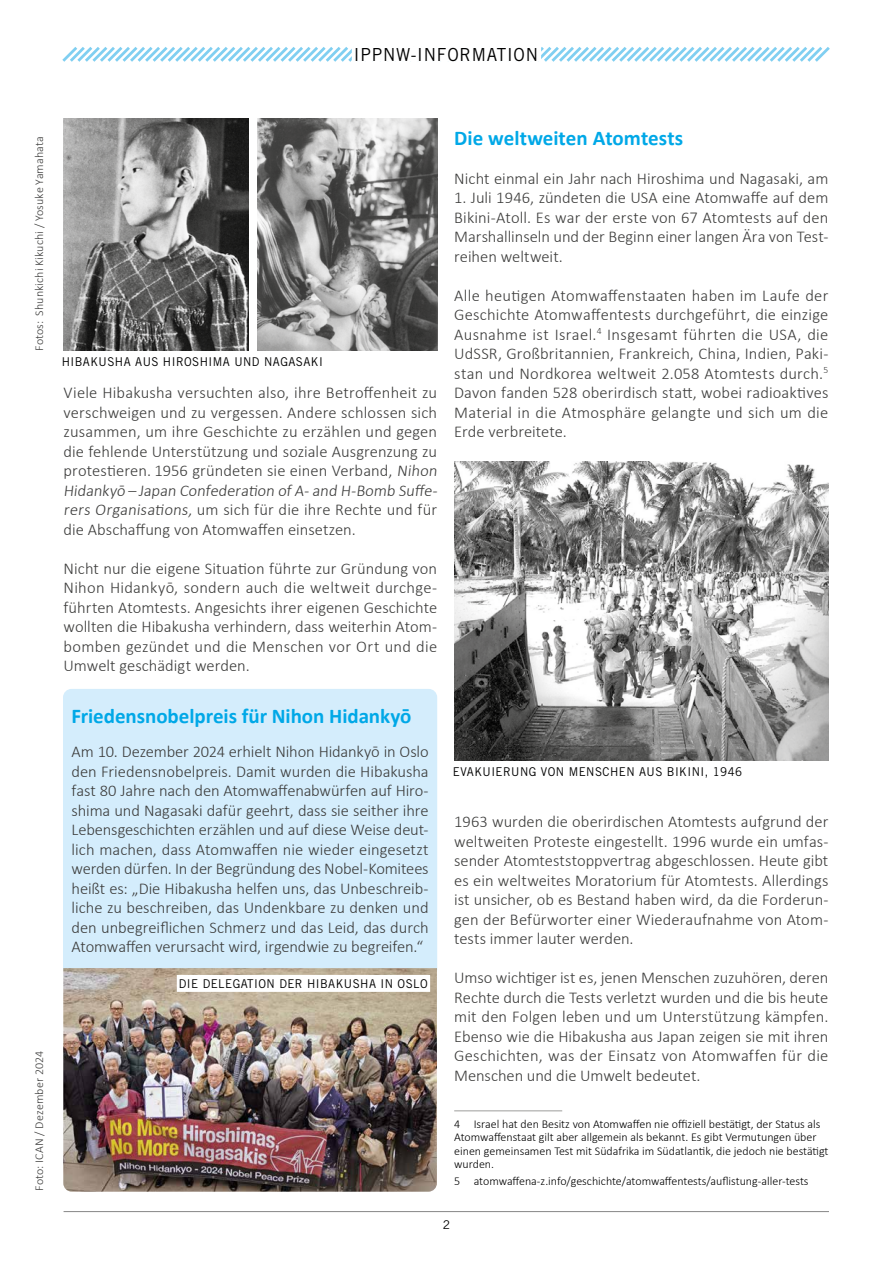
<style>
.page{position:relative;width:893px;height:1263px;background:#fff}
.page>*{position:absolute;margin:0;border:0;box-sizing:border-box;transform-origin:0 0}
.t1{font:700 21px "Calibri";color:#00a8e7}
.t2{font:18px "Trade Gothic LT Std";letter-spacing:.05em;color:#000;scale:.95 1}
.t3{font:300 16.5px/19.5px "Calibri";letter-spacing:.005em;color:#3c3c3b;text-align:justify}
.t4{font:12.15px "Trade Gothic LT Std";letter-spacing:.04em;color:#000;scale:.95 1}
.t5{font:300 12px/13.5px "Calibri";color:#000}
.t6{font:300 12px "Calibri";letter-spacing:.005em;color:#3c3c3b}
.t7{font:12px "Trade Gothic LT Std";color:#000}
</style>
<div class="page">
<hr style="left:64px;top:1211px;width:765px;height:1px;background:#878787">
<img style="left:63px;top:118px;width:186px;height:232px">
<img style="left:257px;top:118px;width:180px;height:232px">
<div style="left:63px;top:689px;width:374px;height:279px;background:#d4edfc"></div>
<svg style="left:62px;top:47px;width:768px;height:15px"></svg>
<div style="left:352px;top:47px;width:189px;height:15px;background:#fff"></div>
<img style="left:63px;top:968px;width:374px;height:224px">
<div style="left:177px;top:975px;width:253px;height:17px;background:#fff"></div>
<hr style="left:454px;top:1110px;width:108px;height:1px;background:#9d9d9c">
<img style="left:454px;top:461px;width:374px;height:299px">
<p class="t2" style="left:354px;top:43px;width:196px">IPPNW-INFORMATION</p>
<p class="t6" style="left:32px;top:351px;width:216px;rotate:-90deg">Fotos: Shunkichi Kikuchi / Yosuke Yamahata</p>
<p class="t1" style="left:454px;top:123px;width:231px">Die weltweiten Atomtests</p>
<p class="t3" style="left:454px;top:168px;width:376px">Nicht einmal ein Jahr nach Hiroshima und Nagasaki, am</p>
<p class="t3" style="left:454px;top:188px;width:376px">1. Juli 1946, zündeten die USA eine Atomwaffe auf dem Bikini-Atoll. Es war der erste von 67 Atomtests auf den Marshallinseln und der Beginn einer langen Ära von Test&shy;reihen weltweit.</p>
<p class="t3" style="left:454px;top:285px;width:376px">Alle heutigen Atomwaffenstaaten haben im Laufe der Geschichte Atomwaffentests durchgeführt, die einzige Ausnahme ist Israel.<sup>4</sup> Insgesamt führten die USA, die UdSSR, Großbritannien, Frankreich, China, Indien, Paki&shy;stan und Nordkorea weltweit 2.058 Atomtests durch.<sup>5<br></sup>Davon fanden 528 oberirdisch statt, wobei radioaktives Material in die Atmosphäre gelangte und sich um die Erde verbreitete.</p>
<p class="t4" style="left:62px;top:354px;width:276px">HIBAKUSHA AUS HIROSHIMA UND NAGASAKI</p>
<p class="t3" style="left:64px;top:383px;width:378px;text-align:left">Viele Hibakusha versuchten also, ihre Betroffenheit zu verschweigen und zu vergessen. Andere schlossen sich zusammen, um ihre Geschichte zu erzählen und gegen die fehlende Unterstützung und soziale Ausgrenzung zu protestieren. 1956 gründeten sie einen Verband, Nihon Hidankyō – Japan Confederation of A- and H-Bomb Suffe&shy;rers Organisations, um sich für die ihre Rechte und für die Abschaffung von Atomwaffen einsetzen.</p>
<p class="t3" style="left:64px;top:558px;width:375px">Nicht nur die eigene Situation führte zur Gründung von Nihon Hidankyō, sondern auch die weltweit durchge&shy;führten Atomtests. Angesichts ihrer eigenen Geschichte wollten die Hibakusha verhindern, dass weiterhin Atom&shy;bomben gezündet und die Menschen vor Ort und die Umwelt geschädigt werden.</p>
<p class="t1" style="left:72px;top:701px;width:342px">Friedensnobelpreis für Nihon Hidankyō</p>
<p class="t3" style="left:72px;top:742px;width:359px">Am 10. Dezember 2024 erhielt Nihon Hidankyō in Oslo den Friedensnobelpreis. Damit wurden die Hibakusha fast 80 Jahre nach den Atomwaffenabwürfen auf Hiro&shy;shima und Nagasaki dafür geehrt, dass sie seither ihre Lebensgeschichten erzählen und auf diese Weise deut&shy;lich machen, dass Atomwaffen nie wieder eingesetzt werden dürfen. In der Begründung des Nobel-Komitees heißt es: „Die Hibakusha helfen uns, das Unbeschreib&shy;liche zu beschreiben, das Undenkbare zu denken und den unbegreiflichen Schmerz und das Leid, das durch Atomwaffen verursacht wird, irgendwie zu begreifen.“</p>
<p class="t4" style="left:453px;top:764px;width:306px">EVAKUIERUNG VON MENSCHEN AUS BIKINI, 1946</p>
<p class="t3" style="left:454px;top:812px;width:376px">1963 wurden die oberirdischen Atomtests aufgrund der weltweiten Proteste eingestellt. 1996 wurde ein umfas&shy;sender Atomteststoppvertrag abgeschlossen. Heute gibt es ein weltweites Moratorium für Atomtests. Allerdings ist unsicher, ob es Bestand haben wird, da die Forderun&shy;gen der Befürworter einer Wiederaufnahme von Atom&shy;tests immer lauter werden.</p>
<p class="t3" style="left:454px;top:968px;width:376px">Umso wichtiger ist es, jenen Menschen zuzuhören, deren Rechte durch die Tests verletzt wurden und die bis heute mit den Folgen leben und um Unterstützung kämpfen.<br>Ebenso wie die Hibakusha aus Japan zeigen sie mit ihren Geschichten, was der Einsatz von Atomwaffen für die Menschen und die Umwelt bedeutet.</p>
<p class="t5" style="left:454px;top:1117px;width:376px">4 Israel hat den Besitz von Atomwaffen nie offiziell bestätigt, der Status als Atomwaffenstaat gilt aber allgemein als bekannt. Es gibt Vermutungen über einen gemeinsamen Test mit Südafrika im Südatlantik, die jedoch nie bestätigt wurden.</p>
<p class="t5" style="left:454px;top:1174px;width:356px">5 atomwaffena-z.info/geschichte/atomwaffentests/auflistung-aller-tests</p>
<p class="t4" style="left:179px;top:976px;width:264px">DIE DELEGATION DER HIBAKUSHA IN OSLO</p>
<p class="t6" style="left:32px;top:1191px;width:141px;rotate:-90deg">Foto: ICAN / Dezember 2024</p>
<p class="t7" style="left:443px;top:1217px;width:9px">2</p>
</div>
